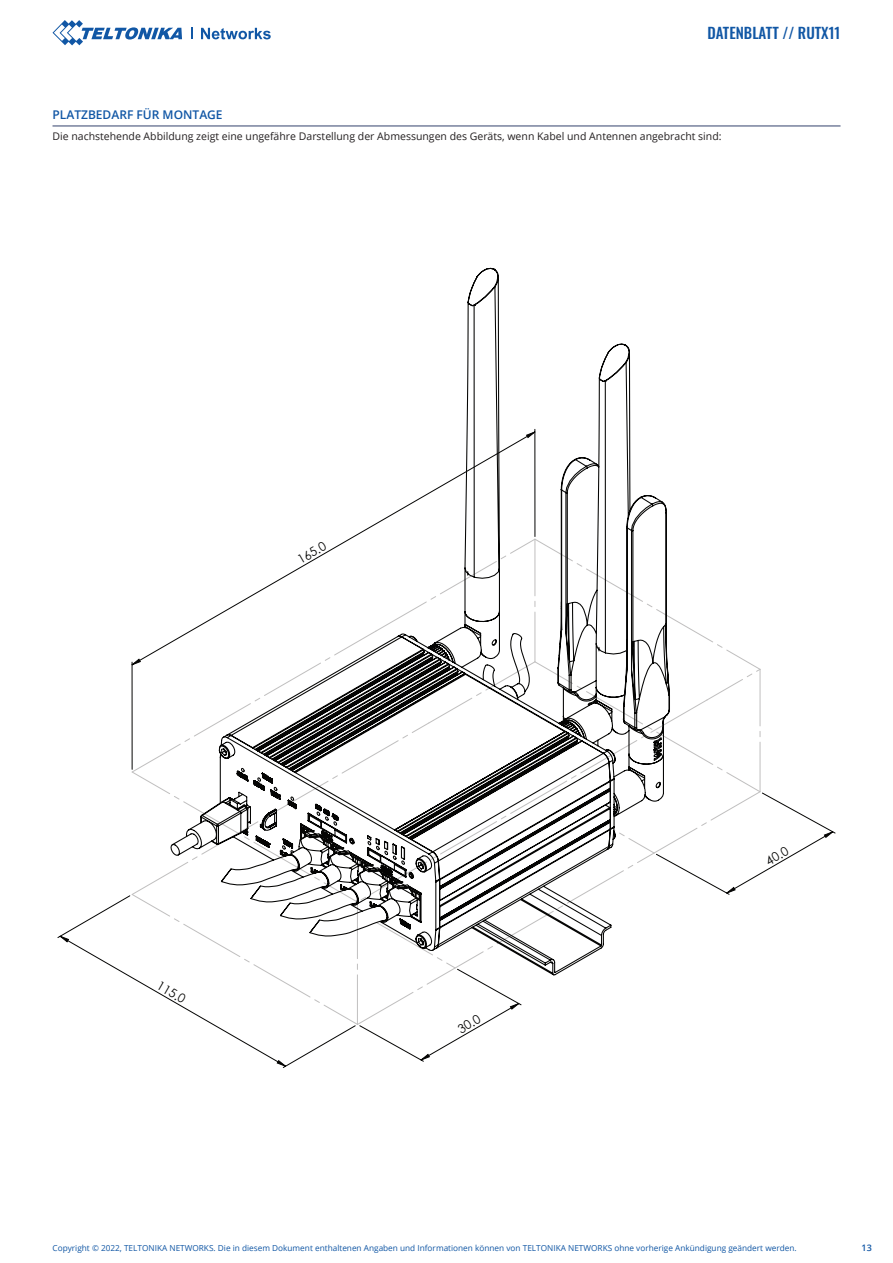
<style>
.page{position:relative;width:893px;height:1263px;background:#fff}
.page>*{position:absolute;margin:0;border:0;box-sizing:border-box;transform-origin:0 0}
.t1{font:500 15px "Oswald";color:#1157a5}
.t2{font:12.3px "Century Gothic";color:#050504}
.t3{font:600 12px "Open Sans";color:#1056a5}
.t4{font:10.5px "Open Sans";color:#231f20}
.t5{font:600 9px "Open Sans";color:#1056a5}
.t6{font:8.25px "Open Sans";color:#1157a5}
</style>
<div class="page">
<svg style="left:53px;top:20px;width:129px;height:25px"></svg>
<svg style="left:191px;top:28px;width:2px;height:11px"></svg>
<svg style="left:201px;top:28px;width:70px;height:11px"></svg>
<hr style="left:53px;top:126px;width:787px;height:1px;background:#33416c">
<svg style="left:59px;top:617px;width:777px;height:450px"></svg>
<svg style="left:132px;top:617px;width:38px;height:48px"></svg>
<svg style="left:170px;top:267px;width:501px;height:709px"></svg>
<h3 class="t3" style="left:53px;top:106px;width:172px">PLATZBEDARF FÜR MONTAGE</h3>
<h1 class="t1" style="left:707px;top:19px;width:135px">DATENBLATT // RUTX11</h1>
<p class="t4" style="left:53px;top:129px;width:671px">Die nachstehende Abbildung zeigt eine ungefähre Darstellung der Abmessungen des Geräts, wenn Kabel und Antennen angebracht sind:</p>
<h2 class="t2" style="left:294px;top:553px;width:32px;rotate:-30deg">165.0</h2>
<h2 class="t2" style="left:162px;top:977px;width:32px;rotate:30deg">115.0</h2>
<h2 class="t2" style="left:454px;top:1022px;width:25px;rotate:-30deg">30.0</h2>
<h2 class="t2" style="left:762px;top:854px;width:25px;rotate:-30deg">40.0</h2>
<p class="t6" style="left:53px;top:1242px;width:746px">Copyright © 2022, TELTONIKA NETWORKS. Die in diesem Dokument enthaltenen Angaben und Informationen können von TELTONIKA NETWORKS ohne vorherige Ankündigung geändert werden.</p>
<p class="t5" style="left:862px;top:1241px;width:12px">13</p>
</div>
